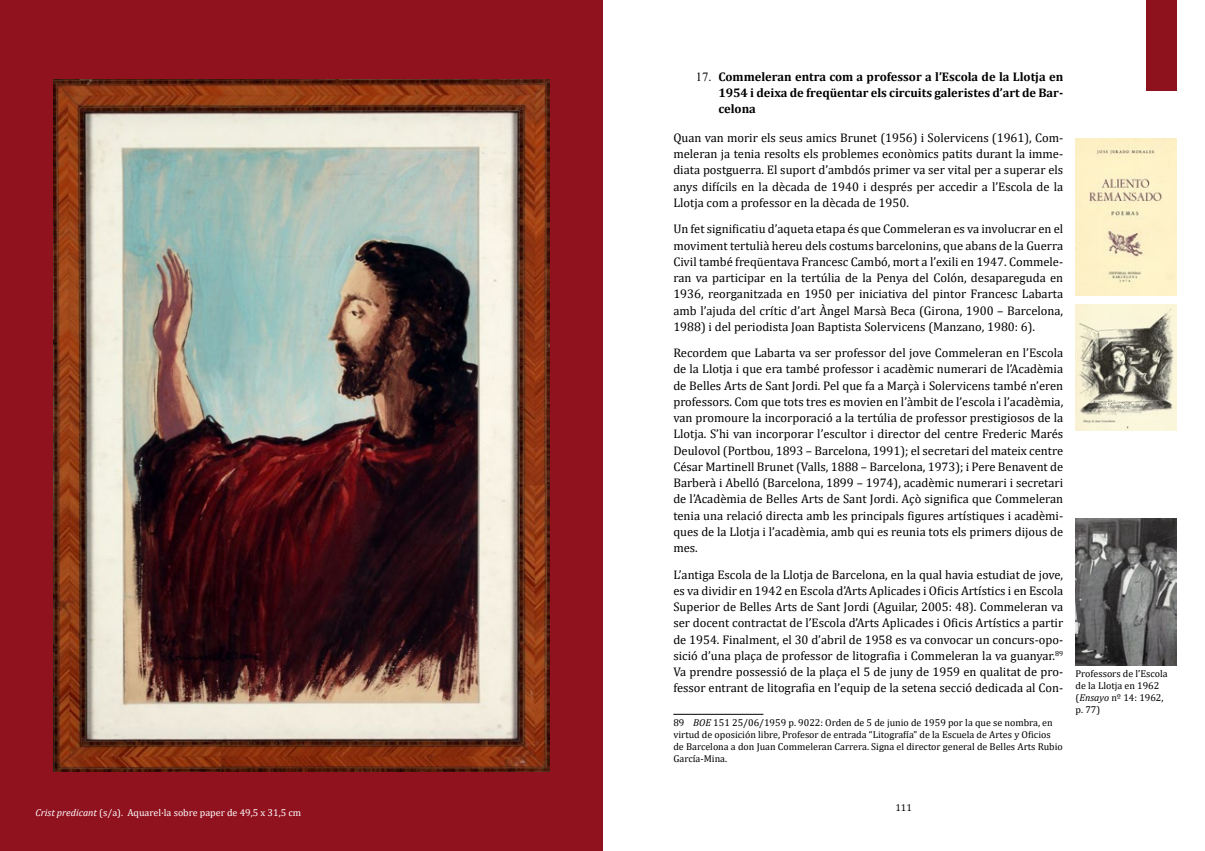
<style>
.page{position:relative;width:1205px;height:851px;background:#fff}
.page>*{position:absolute;margin:0;border:0;box-sizing:border-box;transform-origin:0 0}
.t1{font:12.5px/16.2px "Cambria";color:#000;text-align:justify}
.t2{font:700 12.5px/16.2px "Cambria";color:#000;text-align:justify}
.t3{font:10px/12px "Cambria";color:#000}
.t4{font:10px "Cambria";color:#fff}
.s1{font-style:italic}
.s2{font-family:"Times New Roman";font-weight:400}
</style>
<div class="page">
<div style="left:0;top:0;width:602px;height:850px;background:#90121f"></div>
<hr style="left:673px;top:714px;width:90px;height:1px;background:#000">
<img style="left:53px;top:79px;width:496px;height:692px">
<div style="left:1146px;top:0;width:30px;height:90px;background:#8d121e"></div>
<img style="left:1075px;top:138px;width:101px;height:157px">
<img style="left:1075px;top:304px;width:101px;height:127px">
<img style="left:1075px;top:518px;width:101px;height:147px">
<p class="t4" style="left:35px;top:806px;width:267px"><span class="s1">Crist predicant</span> (s/a). Aquarel·la sobre paper de 49,5 x 31,5 cm</p>
<p class="t2" style="left:718px;top:68px;width:346px;text-indent:-22px"><span class="s2">17.</span> Commeleran entra com a professor a l’Escola de la Llotja en 1954 i deixa de freqüentar els circuits galeristes d’art de Bar&shy;celona</p>
<p class="t1" style="left:673px;top:129px;width:391px">Quan van morir els seus amics Brunet (1956) i Solervicens (1961), Com&shy;meleran ja tenia resolts els problemes econòmics patits durant la imme&shy;diata postguerra. El suport d’ambdós primer va ser vital per a superar els anys difícils en la dècada de 1940 i després per accedir a l’Escola de la Llotja com a professor en la dècada de 1950.</p>
<p class="t1" style="left:673px;top:221px;width:391px">Un fet significatiu d’aqueta etapa és que Commeleran es va involucrar en el moviment tertulià hereu dels costums barcelonins, que abans de la Guerra Civil també freqüentava Francesc Cambó, mort a l’exili en 1947. Commele&shy;ran va participar en la tertúlia de la Penya del Colón, desapareguda en 1936, reorganitzada en 1950 per iniciativa del pintor Francesc Labarta amb l’ajuda del crític d’art Àngel Marsà Beca (Girona, 1900 – Barcelona, 1988) i del periodista Joan Baptista Solervicens (Manzano, 1980: 6).</p>
<p class="t1" style="left:673px;top:344px;width:391px">Recordem que Labarta va ser professor del jove Commeleran en l’Escola de la Llotja i que era també professor i acadèmic numerari de l’Acadèmia de Belles Arts de Sant Jordi. Pel que fa a Marçà i Solervicens també n’eren professors. Com que tots tres es movien en l’àmbit de l’escola i l’acadèmia, van promoure la incorporació a la tertúlia de professor prestigiosos de la Llotja. S’hi van incorporar l’escultor i director del centre Frederic Marés Deulovol (Portbou, 1893 – Barcelona, 1991); el secretari del mateix centre César Martinell Brunet (Valls, 1888 – Barcelona, 1973); i Pere Benavent de Barberà i Abelló (Barcelona, 1899 – 1974), acadèmic numerari i secretari de l’Acadèmia de Belles Arts de Sant Jordi. Açò significa que Commeleran tenia una relació directa amb les principals figures artístiques i acadèmi&shy;ques de la Llotja i l’acadèmia, amb qui es reunia tots els primers dijous de mes.</p>
<p class="t1" style="left:673px;top:566px;width:391px">L’antiga Escola de la Llotja de Barcelona, en la qual havia estudiat de jove, es va dividir en 1942 en Escola d’Arts Aplicades i Oficis Artístics i en Escola Superior de Belles Arts de Sant Jordi (Aguilar, 2005: 48). Commeleran va ser docent contractat de l’Escola d’Arts Aplicades i Oficis Artístics a partir de 1954. Finalment, el 30 d’abril de 1958 es va convocar un concurs-opo&shy;sició d’una plaça de professor de litografia i Commeleran la va guanyar.<sup>89<br></sup>Va prendre possessió de la plaça el 5 de juny de 1959 en qualitat de pro&shy;fessor entrant de litografia en l’equip de la setena secció dedicada al Con-</p>
<p class="t3" style="left:673px;top:716px;width:391px">89 <span class="s1">BOE</span> 151 25/06/1959 p. 9022: Orden de 5 de junio de 1959 por la que se nombra, en virtud de oposición libre, Profesor de entrada “Litografía” de la Escuela de Artes y Oficios de Barcelona a don Juan Commeleran Carrera. Signa el director general de Belles Arts Rubio García-Mina.</p>
<p class="t3" style="left:1075px;top:667px;width:94px">Professors de l’Escola de la Llotja en 1962 (<span class="s1">Ensayo</span> nº 14: 1962, p. 77)</p>
<p class="t3" style="left:895px;top:801px;width:18px">111</p>
</div>
